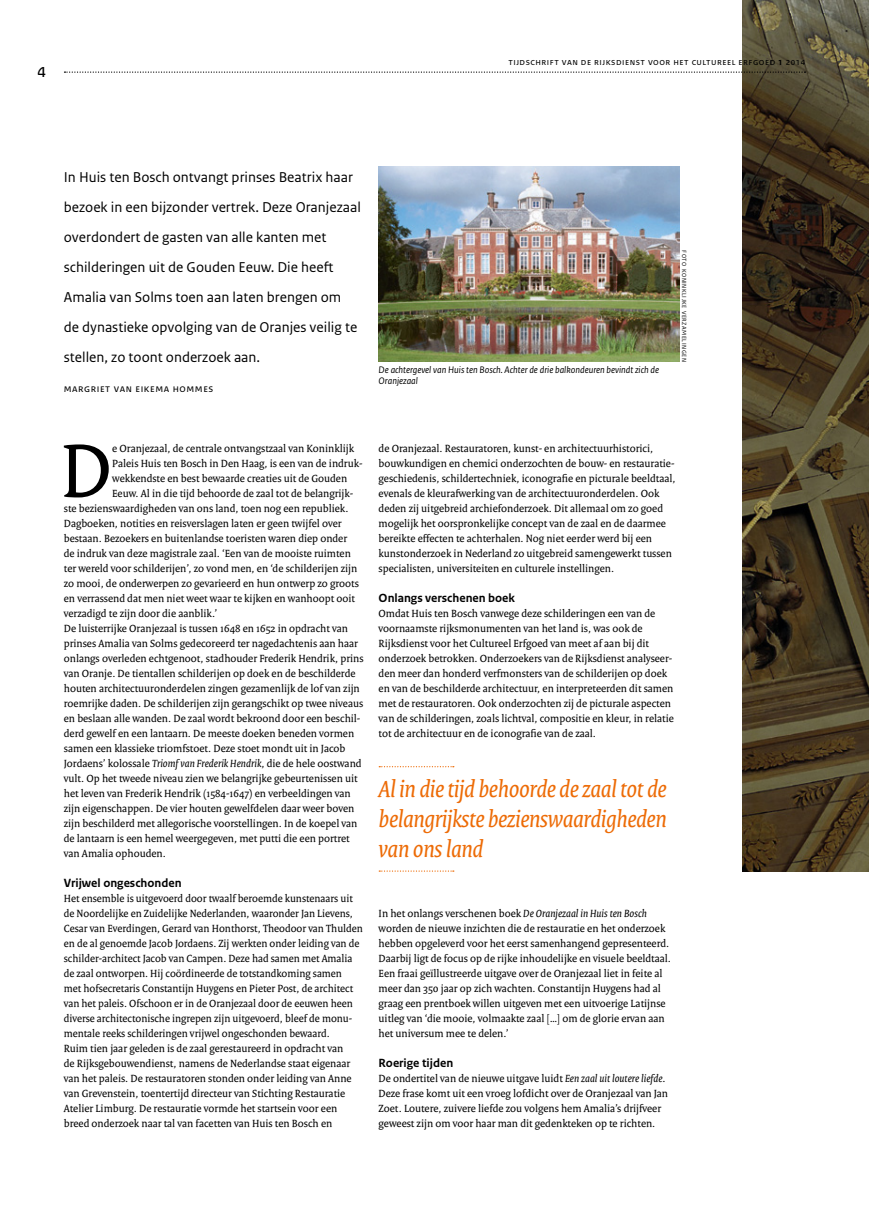
<style>
.page{position:relative;width:869px;height:1205px;background:#fff}
.page>*{position:absolute;margin:0;border:0;box-sizing:border-box;transform-origin:0 0}
.t1{font:81.25px "Rijksoverheid Serif";color:#000}
.t2{font:italic 25px/30px "Rijksoverheid Serif";letter-spacing:-.01em;color:#ed6b06;text-align:justify}
.t3{font:20px "Rijksoverheid Sans Text";color:#000}
.t4{font:15px/30px "Rijksoverheid Sans Text";color:#000}
.t5{font:700 12.5px "Rijksoverheid Sans Text";color:#000}
.t6{font:11.25px/15px "Rijksoverheid Serif";color:#000}
.t7{font:11.25px "Rijksoverheid Sans Text";letter-spacing:.05em;color:#000}
.t8{font:italic 10px/11.2px "Rijksoverheid Sans Text";color:#000}
.t9{font:10px "Rijksoverheid Sans Text";letter-spacing:.05em;color:#000}
.t10{font:6.25px "Rijksoverheid Sans Text";color:#000}
.s1{font-weight:700}
.s2{font-style:italic}
</style>
<div class="page">
<img style="left:742px;top:0;width:126px;height:872px">
<svg style="left:64px;top:71px;width:741px;height:2px"></svg>
<img style="left:378px;top:167px;width:301px;height:195px">
<svg style="left:379px;top:870px;width:74px;height:2px"></svg>
<svg style="left:379px;top:766px;width:74px;height:1px"></svg>
<h3 class="t3" style="left:37px;top:63px;width:10px">4</h3>
<p class="t9" style="left:508px;top:58px;width:298px">TIJDSCHRIFT VAN DE RIJKSDIENST VOOR HET CULTUREEL ERFGOED <span class="s1">1</span> 2014</p>
<p class="t4" style="left:64px;top:163px;width:298px">In Huis ten Bosch ontvangt prinses Beatrix haar bezoek in een bijzonder vertrek. Deze Oranjezaal overdondert de gasten van alle kanten met schilderingen uit de Gouden Eeuw. Die heeft Amalia van Solms toen aan laten brengen om<br>de dynastieke opvolging van de Oranjes veilig te stellen, zo toont onderzoek aan.</p>
<p class="t7" style="left:64px;top:384px;width:151px">MARGRIET VAN EIKEMA HOMMES</p>
<p class="t8" style="left:378px;top:365px;width:282px">De achtergevel van Huis ten Bosch. Achter de drie balkondeuren bevindt zich de<br>Oranjezaal</p>
<p class="t10" style="left:686px;top:250px;width:113px;rotate:90deg">FOTO KONINKLIJKE VERZAMELINGEN</p>
<h1 class="t1" style="left:60px;top:438px;width:53px">D</h1>
<p class="t6" style="left:112px;top:441px;width:243px">e Oranjezaal, de centrale ontvangstzaal van Koninklijk</p>
<p class="t6" style="left:112px;top:456px;width:251px">Paleis Huis ten Bosch in Den Haag, is een van de indruk-</p>
<p class="t6" style="left:112px;top:471px;width:236px">wekkendste en best bewaarde creaties uit de Gouden</p>
<p class="t6" style="left:112px;top:486px;width:242px">Eeuw. Al in die tijd behoorde de zaal tot de belangrijk-</p>
<p class="t6" style="left:64px;top:501px;width:286px">ste bezienswaardigheden van ons land, toen nog een republiek.</p>
<p class="t6" style="left:64px;top:516px;width:279px">Dagboeken, notities en reisverslagen laten er geen twijfel over</p>
<p class="t6" style="left:64px;top:531px;width:285px">bestaan. Bezoekers en buitenlandse toeristen waren diep onder</p>
<p class="t6" style="left:64px;top:546px;width:288px">de indruk van deze magistrale zaal. ‘Een van de mooiste ruimten</p>
<p class="t6" style="left:64px;top:561px;width:295px">ter wereld voor schilderijen’, zo vond men, en ‘de schilderijen zijn</p>
<p class="t6" style="left:64px;top:576px;width:296px">zo mooi, de onderwerpen zo gevarieerd en hun ontwerp zo groots</p>
<p class="t6" style="left:64px;top:591px;width:292px">en verrassend dat men niet weet waar te kijken en wanhoopt ooit</p>
<p class="t6" style="left:64px;top:606px;width:155px">verzadigd te zijn door die aanblik.’</p>
<p class="t6" style="left:64px;top:621px;width:285px">De luisterrijke Oranjezaal is tussen 1648 en 1652 in opdracht van</p>
<p class="t6" style="left:64px;top:636px;width:295px">prinses Amalia van Solms gedecoreerd ter nagedachtenis aan haar</p>
<p class="t6" style="left:64px;top:651px;width:301px">onlangs overleden echtgenoot, stadhouder Frederik Hendrik, prins</p>
<p class="t6" style="left:64px;top:666px;width:293px">van Oranje. De tientallen schilderijen op doek en de beschilderde</p>
<p class="t6" style="left:64px;top:681px;width:297px">houten architectuuronderdelen zingen gezamenlijk de lof van zijn</p>
<p class="t6" style="left:64px;top:696px;width:301px">roemrijke daden. De schilderijen zijn gerangschikt op twee niveaus</p>
<p class="t6" style="left:64px;top:711px;width:298px">en beslaan alle wanden. De zaal wordt bekroond door een beschil-</p>
<p class="t6" style="left:64px;top:726px;width:292px">derd gewelf en een lantaarn. De meeste doeken beneden vormen</p>
<p class="t6" style="left:64px;top:741px;width:283px">samen een klassieke triomfstoet. Deze stoet mondt uit in Jacob</p>
<p class="t6" style="left:64px;top:756px;width:299px">Jordaens’ kolossale <span class="s2">Triomf van Frederik Hendrik</span>, die de hele oostwand</p>
<p class="t6" style="left:64px;top:771px;width:295px">vult. Op het tweede niveau zien we belangrijke gebeurtenissen uit</p>
<p class="t6" style="left:64px;top:786px;width:288px">het leven van Frederik Hendrik (1584-1647) en verbeeldingen van</p>
<p class="t6" style="left:64px;top:801px;width:292px">zijn eigenschappen. De vier houten gewelfdelen daar weer boven</p>
<p class="t6" style="left:64px;top:816px;width:295px">zijn beschilderd met allegorische voorstellingen. In de koepel van</p>
<p class="t6" style="left:64px;top:831px;width:287px">de lantaarn is een hemel weergegeven, met putti die een portret</p>
<p class="t6" style="left:64px;top:846px;width:103px">van Amalia ophouden.</p>
<p class="t5" style="left:64px;top:878px;width:119px">Vrijwel ongeschonden</p>
<p class="t6" style="left:64px;top:891px;width:300px">Het ensemble is uitgevoerd door twaalf beroemde kunstenaars uit de Noordelijke en Zuidelijke Nederlanden, waaronder Jan Lievens, Cesar van Everdingen, Gerard van Honthorst, Theodoor van Thulden en de al genoemde Jacob Jordaens. Zij werkten onder leiding van de schilder-architect Jacob van Campen. Deze had samen met Amalia de zaal ontworpen. Hij coördineerde de totstandkoming samen<br>met hofsecretaris Constantijn Huygens en Pieter Post, de architect van het paleis. Ofschoon er in de Oranjezaal door de eeuwen heen diverse architectonische ingrepen zijn uitgevoerd, bleef de monu&shy;mentale reeks schilderingen vrijwel ongeschonden bewaard.<br>Ruim tien jaar geleden is de zaal gerestaureerd in opdracht van<br>de Rijksgebouwendienst, namens de Nederlandse staat eigenaar van het paleis. De restauratoren stonden onder leiding van Anne van Grevenstein, toentertijd directeur van Stichting Restauratie Atelier Limburg. De restauratie vormde het startsein voor een breed onderzoek naar tal van facetten van Huis ten Bosch en</p>
<p class="t6" style="left:378px;top:441px;width:298px">de Oranjezaal. Restauratoren, kunst- en architectuurhistorici, bouwkundigen en chemici onderzochten de bouw- en restauratie&shy;geschiedenis, schildertechniek, iconografie en picturale beeldtaal, evenals de kleurafwerking van de architectuuronderdelen. Ook deden zij uitgebreid archiefonderzoek. Dit allemaal om zo goed mogelijk het oorspronkelijke concept van de zaal en de daarmee bereikte effecten te achterhalen. Nog niet eerder werd bij een kunstonderzoek in Nederland zo uitgebreid samengewerkt tussen specialisten, universiteiten en culturele instellingen.</p>
<p class="t5" style="left:378px;top:593px;width:138px">Onlangs verschenen boek</p>
<p class="t6" style="left:378px;top:606px;width:296px">Omdat Huis ten Bosch vanwege deze schilderingen een van de voornaamste rijksmonumenten van het land is, was ook de Rijksdienst voor het Cultureel Erfgoed van meet af aan bij dit onderzoek betrokken. Onderzoekers van de Rijksdienst analyseer&shy;den meer dan honderd verfmonsters van de schilderijen op doek en van de beschilderde architectuur, en interpreteerden dit samen met de restauratoren. Ook onderzochten zij de picturale aspecten van de schilderingen, zoals lichtval, compositie en kleur, in relatie tot de architectuur en de iconografie van de zaal.</p>
<h2 class="t2" style="left:378px;top:776px;width:289px">Al in die tijd behoorde de zaal tot de belangrijkste bezienswaardigheden van ons land</h2>
<p class="t6" style="left:378px;top:906px;width:293px">In het onlangs verschenen boek <span class="s2">De Oranjezaal in Huis ten Bosch </span>worden de nieuwe inzichten die de restauratie en het onderzoek hebben opgeleverd voor het eerst samenhangend gepresenteerd.<br>Daarbij ligt de focus op de rijke inhoudelijke en visuele beeldtaal.<br>Een fraai geïllustreerde uitgave over de Oranjezaal liet in feite al meer dan 350 jaar op zich wachten. Constantijn Huygens had al graag een prentboek willen uitgeven met een uitvoerige Latijnse uitleg van ‘die mooie, volmaakte zaal […] om de glorie ervan aan het universum mee te delen.’</p>
<p class="t5" style="left:378px;top:1058px;width:76px">Roerige tijden</p>
<p class="t6" style="left:378px;top:1071px;width:291px">De ondertitel van de nieuwe uitgave luidt <span class="s2">Een zaal uit loutere liefde</span>.<br>Deze frase komt uit een vroeg lofdicht over de Oranjezaal van Jan Zoet. Loutere, zuivere liefde zou volgens hem Amalia’s drijfveer geweest zijn om voor haar man dit gedenkteken op te richten.</p>
</div>
